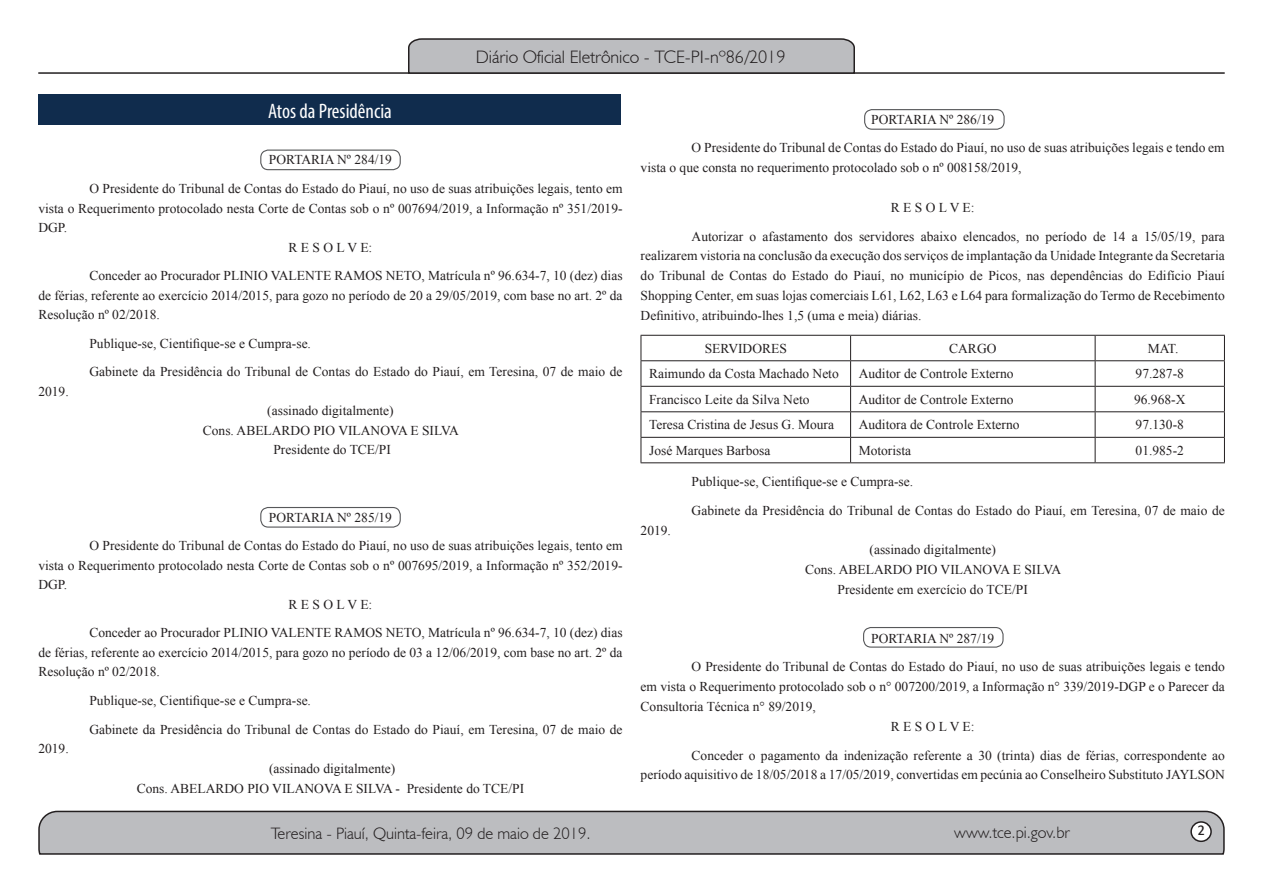
<style>
.page{position:relative;width:1263px;height:893px;background:#fff}
.page>*{position:absolute;margin:0;border:0;box-sizing:border-box;transform-origin:0 0}
.t1{font:condensed 21px "Myriad Pro";color:#fff}
.t2{font:300 18px "Humanist 521 BT";color:#231f20}
.t3{font:300 16.5px "Humanist 521 BT";color:#231f20}
.t4{font:15px "Estrangelo Edessa";color:#231f20}
.parag__12{font:13.5px/19.8px "Times New Roman";color:#231f20;text-align:justify}
.assinatura_centraliz{font:13.5px "Times New Roman";color:#231f20}
.PROC_CENTRALIZADO{font:13.5px "Times New Roman";color:#231f20}
</style>
<div class="page">
<svg style="left:38px;top:810px;width:1187px;height:45px;background:#b3b3b6"></svg>
<div style="left:1191px;top:822px;width:20px;height:19px;background:#fff;border-radius:50%"></div>
<div style="left:1190px;top:821px;width:22px;height:21px;border:2px solid #231f20;border-radius:50%"></div>
<hr style="left:38px;top:72px;width:1187px;height:2px;background:#231f20">
<svg style="left:407px;top:38px;width:449px;height:36px;background:#aeafb2"></svg>
<div style="left:39px;top:94px;width:582px;height:31px;background:#102c4d"></div>
<div style="left:260px;top:150px;width:141px;height:20px;border:1px solid #57585a;border-radius:8px"></div>
<div style="left:260px;top:507px;width:141px;height:21px;border:1px solid #57585a;border-radius:8px"></div>
<hr style="left:641px;top:335px;width:209px;height:1px;background:#231f20">
<hr style="left:850px;top:335px;width:245px;height:1px;background:#231f20">
<hr style="left:1095px;top:335px;width:130px;height:1px;background:#231f20">
<hr style="left:641px;top:360px;width:209px;height:1px;background:#231f20">
<hr style="left:850px;top:360px;width:245px;height:1px;background:#231f20">
<hr style="left:1095px;top:360px;width:130px;height:1px;background:#231f20">
<hr style="left:641px;top:386px;width:209px;height:1px;background:#231f20">
<hr style="left:850px;top:386px;width:245px;height:1px;background:#231f20">
<hr style="left:1095px;top:386px;width:130px;height:1px;background:#231f20">
<hr style="left:641px;top:411px;width:209px;height:1px;background:#231f20">
<hr style="left:850px;top:411px;width:245px;height:1px;background:#231f20">
<hr style="left:1095px;top:411px;width:130px;height:1px;background:#231f20">
<hr style="left:641px;top:437px;width:209px;height:1px;background:#231f20">
<hr style="left:850px;top:437px;width:245px;height:1px;background:#231f20">
<hr style="left:1095px;top:437px;width:130px;height:1px;background:#231f20">
<hr style="left:641px;top:462px;width:209px;height:1px;background:#231f20">
<hr style="left:850px;top:462px;width:245px;height:1px;background:#231f20">
<hr style="left:1095px;top:462px;width:130px;height:1px;background:#231f20">
<svg style="left:641px;top:336px;width:1px;height:126px"></svg>
<svg style="left:850px;top:336px;width:1px;height:126px"></svg>
<svg style="left:1095px;top:336px;width:1px;height:126px"></svg>
<svg style="left:1224px;top:336px;width:1px;height:126px"></svg>
<div style="left:864px;top:109px;width:141px;height:21px;border:1px solid #57585a;border-radius:8px"></div>
<div style="left:863px;top:627px;width:140px;height:21px;border:1px solid #57585a;border-radius:8px"></div>
<h2 class="t2" style="left:476px;top:46px;width:311px">Diário Oficial Eletrônico - TCE-PI-nº86/2019</h2>
<p class="t1" style="left:268px;top:98px;width:125px">Atos da Presidência</p>
<p class="parag__12" style="left:269px;top:150px;width:125px">PORTARIA Nº 284/19</p>
<p class="parag__12" style="left:38px;top:178px;width:586px;text-indent:51px">O Presidente do Tribunal de Contas do Estado do Piauí, no uso de suas atribuições legais, tento em vista o Requerimento protocolado nesta Corte de Contas sob o nº 007694/2019, a Informação nº 351/2019- DGP.</p>
<p class="assinatura_centraliz" style="left:289px;top:238px;width:85px">R E S O L V E:</p>
<p class="parag__12" style="left:38px;top:266px;width:586px;text-indent:51px">Conceder ao Procurador PLINIO VALENTE RAMOS NETO, Matrícula nº 96.634-7, 10 (dez) dias de férias, referente ao exercício 2014/2015, para gozo no período de 20 a 29/05/2019, com base no art. 2º da Resolução nº 02/2018.</p>
<p class="parag__12" style="left:89px;top:333px;width:223px">Publique-se, Cientifique-se e Cumpra-se.</p>
<p class="parag__12" style="left:89px;top:362px;width:535px">Gabinete da Presidência do Tribunal de Contas do Estado do Piauí, em Teresina, 07 de maio de</p>
<p class="parag__12" style="left:38px;top:381px;width:32px">2019.</p>
<p class="assinatura_centraliz" style="left:267px;top:402px;width:128px">(assinado digitalmente)</p>
<p class="assinatura_centraliz" style="left:203px;top:421px;width:258px">Cons. ABELARDO PIO VILANOVA E SILVA</p>
<p class="assinatura_centraliz" style="left:273px;top:441px;width:119px">Presidente do TCE/PI</p>
<p class="assinatura_centraliz" style="left:269px;top:508px;width:125px">PORTARIA Nº 285/19</p>
<p class="parag__12" style="left:38px;top:536px;width:586px;text-indent:51px">O Presidente do Tribunal de Contas do Estado do Piauí, no uso de suas atribuições legais, tento em vista o Requerimento protocolado nesta Corte de Contas sob o nº 007695/2019, a Informação nº 352/2019- DGP.</p>
<p class="assinatura_centraliz" style="left:289px;top:595px;width:85px">R E S O L V E:</p>
<p class="parag__12" style="left:38px;top:623px;width:586px;text-indent:51px">Conceder ao Procurador PLINIO VALENTE RAMOS NETO, Matrícula nº 96.634-7, 10 (dez) dias de férias, referente ao exercício 2014/2015, para gozo no período de 03 a 12/06/2019, com base no art. 2º da Resolução nº 02/2018.</p>
<p class="parag__12" style="left:89px;top:690px;width:223px">Publique-se, Cientifique-se e Cumpra-se.</p>
<p class="parag__12" style="left:89px;top:719px;width:535px">Gabinete da Presidência do Tribunal de Contas do Estado do Piauí, em Teresina, 07 de maio de</p>
<p class="parag__12" style="left:38px;top:739px;width:32px">2019.</p>
<p class="assinatura_centraliz" style="left:269px;top:760px;width:128px">(assinado digitalmente)</p>
<p class="assinatura_centraliz" style="left:137px;top:779px;width:389px">Cons. ABELARDO PIO VILANOVA E SILVA - Presidente do TCE/PI</p>
<p class="assinatura_centraliz" style="left:871px;top:110px;width:125px">PORTARIA Nº 286/19</p>
<p class="parag__12" style="left:641px;top:138px;width:586px;text-indent:51px">O Presidente do Tribunal de Contas do Estado do Piauí, no uso de suas atribuições legais e tendo em vista o que consta no requerimento protocolado sob o nº 008158/2019,</p>
<p class="assinatura_centraliz" style="left:891px;top:198px;width:85px">R E S O L V E:</p>
<p class="parag__12" style="left:641px;top:226px;width:586px;text-indent:51px">Autorizar o afastamento dos servidores abaixo elencados, no período de 14 a 15/05/19, para realizarem vistoria na conclusão da execução dos serviços de implantação da Unidade Integrante da Secretaria do Tribunal de Contas do Estado do Piauí, no município de Picos, nas dependências do Edifício Piauí Shopping Center, em suas lojas comerciais L61, L62, L63 e L64 para formalização do Termo de Recebimento Definitivo, atribuindo-lhes 1,5 (uma e meia) diárias.</p>
<p class="parag__12" style="left:705px;top:338px;width:84px">SERVIDORES</p>
<p class="parag__12" style="left:949px;top:338px;width:49px">CARGO</p>
<p class="parag__12" style="left:1148px;top:338px;width:32px">MAT.</p>
<p class="parag__12" style="left:649px;top:364px;width:191px">Raimundo da Costa Machado Neto</p>
<p class="parag__12" style="left:859px;top:364px;width:156px">Auditor de Controle Externo</p>
<p class="parag__12" style="left:1135px;top:364px;width:50px">97.287-8</p>
<p class="parag__12" style="left:649px;top:389px;width:162px">Francisco Leite da Silva Neto</p>
<p class="parag__12" style="left:859px;top:389px;width:156px">Auditor de Controle Externo</p>
<p class="parag__12" style="left:1134px;top:389px;width:53px">96.968-X</p>
<p class="parag__12" style="left:649px;top:415px;width:187px">Teresa Cristina de Jesus G. Moura</p>
<p class="parag__12" style="left:859px;top:415px;width:162px">Auditora de Controle Externo</p>
<p class="parag__12" style="left:1135px;top:415px;width:50px">97.130-8</p>
<p class="parag__12" style="left:649px;top:440px;width:123px">José Marques Barbosa</p>
<p class="parag__12" style="left:859px;top:440px;width:54px">Motorista</p>
<p class="parag__12" style="left:1135px;top:440px;width:50px">01.985-2</p>
<p class="parag__12" style="left:692px;top:471px;width:223px">Publique-se, Cientifique-se e Cumpra-se.</p>
<p class="parag__12" style="left:692px;top:500px;width:535px">Gabinete da Presidência do Tribunal de Contas do Estado do Piauí, em Teresina, 07 de maio de</p>
<p class="parag__12" style="left:641px;top:520px;width:32px">2019.</p>
<p class="assinatura_centraliz" style="left:869px;top:541px;width:128px">(assinado digitalmente)</p>
<p class="assinatura_centraliz" style="left:805px;top:561px;width:258px">Cons. ABELARDO PIO VILANOVA E SILVA</p>
<p class="assinatura_centraliz" style="left:837px;top:580px;width:192px">Presidente em exercício do TCE/PI</p>
<p class="assinatura_centraliz" style="left:871px;top:629px;width:125px">PORTARIA Nº 287/19</p>
<p class="parag__12" style="left:641px;top:657px;width:586px;text-indent:51px">O Presidente do Tribunal de Contas do Estado do Piauí, no uso de suas atribuições legais e tendo em vista o Requerimento protocolado sob o n° 007200/2019, a Informação n° 339/2019-DGP e o Parecer da Consultoria Técnica n° 89/2019,</p>
<p class="PROC_CENTRALIZADO" style="left:891px;top:717px;width:85px">R E S O L V E:</p>
<p class="parag__12" style="left:641px;top:745px;width:586px;text-align:right">Conceder o pagamento da indenização referente a 30 (trinta) dias de férias, correspondente ao<br>período aquisitivo de 18/05/2018 a 17/05/2019, convertidas em pecúnia ao Conselheiro Substituto JAYLSON</p>
<p class="t3" style="left:271px;top:823px;width:321px">Teresina - Piauí, Quinta-feira, 09 de maio de 2019.</p>
<p class="t3" style="left:954px;top:822px;width:117px">www.tce.pi.gov.br</p>
<p class="t4" style="left:1197px;top:823px;width:9px">2</p>
</div>
